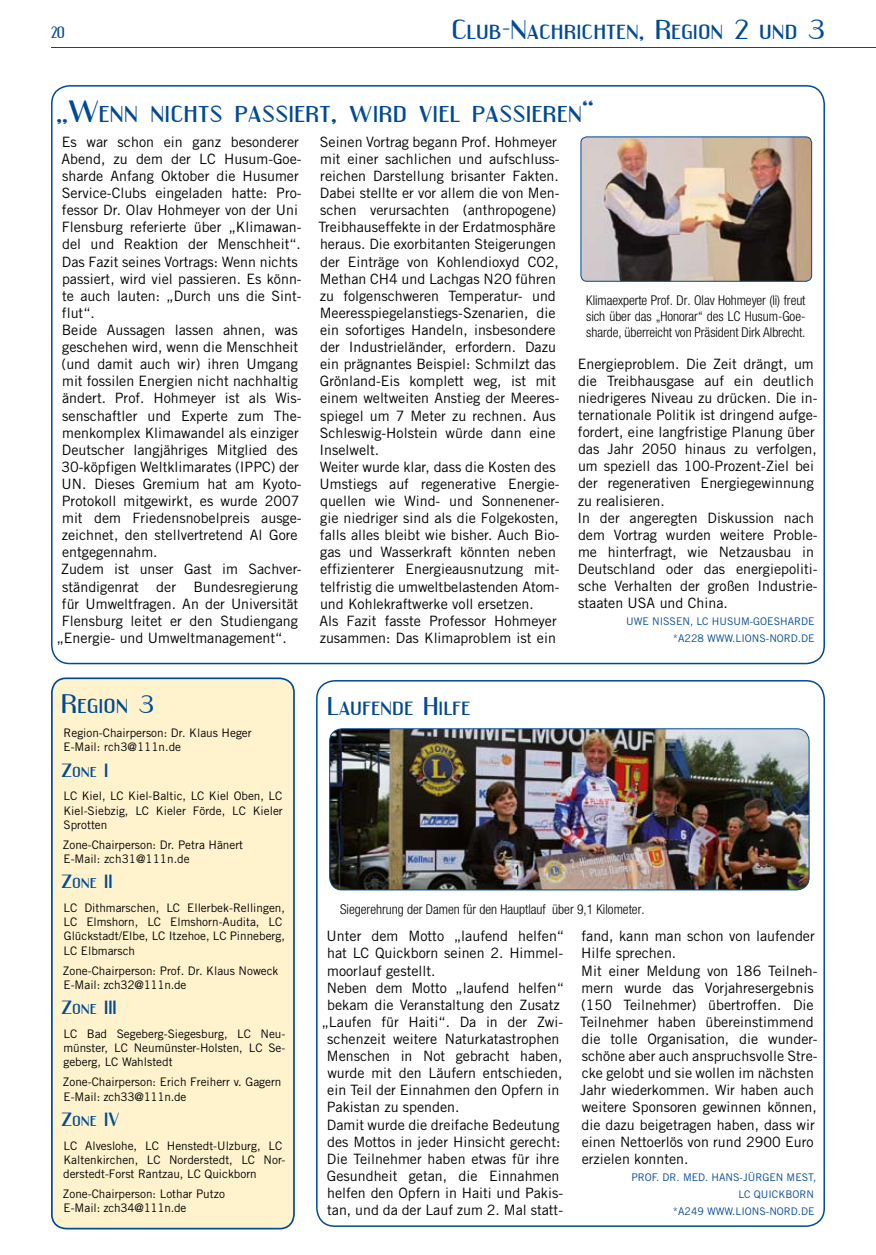
<style>
.page{position:relative;width:876px;height:1255px;background:#fff}
.page>*{position:absolute;margin:0;border:0;box-sizing:border-box;transform-origin:0 0}
.t1{font:27px "Engebrechtre Expanded";color:#004a93}
.t2{font:24px "Engebrechtre Expanded";color:#004a93}
.t3{font:23.55px "Engebrechtre Expanded";color:#004a93}
.t4{font:22.5px "Engebrechtre Expanded";color:#004a93}
.t5{font:16.8px "Engebrechtre Expanded";color:#004a93}
.t6{font:14.25px/17.1px "Trade Gothic";color:#000}
.t7{font:14.25px "Engebrechtre";color:#004a93}
.t8{font:300 condensed 13.5px/16.2px "Helvetica Neue";color:#000;text-align:justify}
.t9{font:11.85px/14.1px "Trade Gothic";color:#000}
.t10{font:10.5px "Trade Gothic";color:#004a93}
.s1{font-size:21.9px}
</style>
<div class="page">
<hr style="left:51px;top:47px;width:825px;height:1px;background:#004a93">
<div style="left:52px;top:678px;width:242px;height:550px;background:#fff3ce;border-radius:14px"></div>
<div style="left:51px;top:677px;width:244px;height:552px;border:2px solid #004a93;border-radius:14px"></div>
<div style="left:316px;top:680px;width:509px;height:546px;border:2px solid #004a93;border-radius:18px"></div>
<img style="left:330px;top:728px;width:479px;height:161px">
<div style="left:329px;top:728px;width:480px;height:162px;border:1px solid #004a93;border-radius:12px"></div>
<img style="left:581px;top:137px;width:231px;height:144px">
<div style="left:581px;top:137px;width:231px;height:144px;border:1px solid #004a93;border-radius:6px"></div>
<p class="t7" style="left:51px;top:24px;width:15px">20</p>
<h2 class="t2" style="left:452px;top:15px;width:375px">Club-Nachrichten, Region 2 und 3</h2>
<h1 class="t1" style="left:56px;top:96px;width:539px">„Wenn nichts passiert, wird viel passieren“</h1>
<p class="t6" style="left:62px;top:133px;width:239px">Es war schon ein ganz besonderer</p>
<p class="t6" style="left:61px;top:150px;width:242px">Abend, zu dem der LC Husum-Goe-</p>
<p class="t6" style="left:62px;top:167px;width:238px">sharde Anfang Oktober die Husumer</p>
<p class="t6" style="left:62px;top:184px;width:241px">Service-Clubs eingeladen hatte: Pro-</p>
<p class="t6" style="left:62px;top:201px;width:238px">fessor Dr. Olav Hohmeyer von der Uni</p>
<p class="t6" style="left:62px;top:218px;width:241px">Flensburg referierte über „Klimawan-</p>
<p class="t6" style="left:62px;top:235px;width:240px">del und Reaktion der Menschheit“.</p>
<p class="t6" style="left:62px;top:253px;width:237px">Das Fazit seines Vortrags: Wenn nichts</p>
<p class="t6" style="left:62px;top:270px;width:241px">passiert, wird viel passieren. Es könn-</p>
<p class="t6" style="left:62px;top:287px;width:241px">te auch lauten: „Durch uns die Sint-</p>
<p class="t6" style="left:62px;top:304px;width:34px">flut“.</p>
<p class="t6" style="left:62px;top:321px;width:237px">Beide Aussagen lassen ahnen, was</p>
<p class="t6" style="left:62px;top:338px;width:238px">geschehen wird, wenn die Menschheit</p>
<p class="t6" style="left:62px;top:355px;width:238px">(und damit auch wir) ihren Umgang</p>
<p class="t6" style="left:62px;top:372px;width:237px">mit fossilen Energien nicht nachhaltig</p>
<p class="t6" style="left:62px;top:389px;width:241px">ändert. Prof. Hohmeyer ist als Wis-</p>
<p class="t6" style="left:62px;top:406px;width:241px">senschaftler und Experte zum The-</p>
<p class="t6" style="left:62px;top:424px;width:238px">menkomplex Klimawandel als einziger</p>
<p class="t6" style="left:62px;top:441px;width:237px">Deutscher langjähriges Mitglied des</p>
<p class="t6" style="left:61px;top:458px;width:239px">30-köpfigen Weltklimarates (IPPC) der</p>
<p class="t6" style="left:62px;top:475px;width:242px">UN. Dieses Gremium hat am Kyoto-</p>
<p class="t6" style="left:62px;top:492px;width:239px">Protokoll mitgewirkt, es wurde 2007</p>
<p class="t6" style="left:62px;top:509px;width:241px">mit dem Friedensnobelpreis ausge-</p>
<p class="t6" style="left:62px;top:526px;width:237px">zeichnet, den stellvertretend Al Gore</p>
<p class="t6" style="left:62px;top:543px;width:97px">entgegennahm.</p>
<p class="t6" style="left:61px;top:560px;width:242px">Zudem ist unser Gast im Sachver-</p>
<p class="t6" style="left:62px;top:577px;width:237px">ständigenrat der Bundesregierung</p>
<p class="t6" style="left:62px;top:595px;width:238px">für Umweltfragen. An der Universität</p>
<p class="t6" style="left:62px;top:612px;width:238px">Flensburg leitet er den Studiengang</p>
<p class="t6" style="left:57px;top:629px;width:231px">„Energie- und Umweltmanagement“.</p>
<p class="t6" style="left:319px;top:133px;width:243px">Seinen Vortrag begann Prof. Hohmeyer mit einer sachlichen und aufschluss&shy;reichen Darstellung brisanter Fakten.<br>Dabei stellte er vor allem die von Men&shy;schen verursachten (anthropogene)<br>Treibhauseffekte in der Erdatmosphäre heraus. Die exorbitanten Steigerungen der Einträge von Kohlendioxyd CO2, Methan CH4 und Lachgas N2O führen zu folgenschweren Temperatur- und Meeresspiegelanstiegs-Szenarien, die ein sofortiges Handeln, insbesondere der Industrieländer, erfordern. Dazu ein prägnantes Beispiel: Schmilzt das Grönland-Eis komplett weg, ist mit einem weltweiten Anstieg der Meeres&shy;spiegel um 7 Meter zu rechnen. Aus Schleswig-Holstein würde dann eine Inselwelt.<br>Weiter wurde klar, dass die Kosten des Umstiegs auf regenerative Energie&shy;quellen wie Wind- und Sonnenener&shy;gie niedriger sind als die Folgekosten, falls alles bleibt wie bisher. Auch Bio&shy;gas und Wasserkraft könnten neben effizienterer Energieausnutzung mit&shy;telfristig die umweltbelastenden Atom&shy;und Kohlekraftwerke voll ersetzen.<br>Als Fazit fasste Professor Hohmeyer zusammen: Das Klimaproblem ist ein</p>
<p class="t8" style="left:586px;top:292px;width:221px">Klimaexperte Prof. Dr. Olav Hohmeyer (li) freut sich über das „Honorar“ des LC Husum-Goe&shy;sharde, überreicht von Präsident Dirk Albrecht.</p>
<p class="t6" style="left:577px;top:355px;width:242px">Energieproblem. Die Zeit drängt, um die Treibhausgase auf ein deutlich niedrigeres Niveau zu drücken. Die in&shy;ternationale Politik ist dringend aufge&shy;fordert, eine langfristige Planung über das Jahr 2050 hinaus zu verfolgen, um speziell das 100-Prozent-Ziel bei der regenerativen Energiegewinnung zu realisieren.<br>In der angeregten Diskussion nach dem Vortrag wurden weitere Proble&shy;me hinterfragt, wie Netzausbau in Deutschland oder das energiepoliti&shy;sche Verhalten der großen Industrie&shy;staaten USA und China.</p>
<p class="t10" style="left:626px;top:615px;width:41px">Uwe Nissen</p>
<p class="t10" style="left:690px;top:615px;width:38px">, LC Husum</p>
<p class="t10" style="left:750px;top:615px;width:19px">-Goesharde</p>
<p class="t10" style="left:673px;top:632px;width:44px">*A228 www</p>
<p class="t10" style="left:732px;top:632px;width:10px">.lions</p>
<p class="t10" style="left:766px;top:632px;width:12px">-nord</p>
<p class="t10" style="left:798px;top:632px;width:11px">.de</p>
<h3 class="t3" style="left:61px;top:690px;width:94px">Region <span class="s1">3</span></h3>
<p class="t9" style="left:64px;top:725px;width:190px">Region-Chairperson: Dr. Klaus Heger<br>E-Mail: rch3@111n.de</p>
<p class="t5" style="left:61px;top:760px;width:48px">Zone I</p>
<p class="t9" style="left:63px;top:789px;width:221px;text-align:justify">LC Kiel, LC Kiel-Baltic, LC Kiel Oben, LC Kiel-Siebzig, LC Kieler Förde, LC Kieler Sprotten</p>
<p class="t9" style="left:63px;top:837px;width:182px">Zone-Chairperson: Dr. Petra Hänert<br>E-Mail: zch31@111n.de</p>
<p class="t5" style="left:61px;top:872px;width:53px">Zone II</p>
<p class="t9" style="left:64px;top:900px;width:223px">LC Dithmarschen, LC Ellerbek-Rellingen, LC Elmshorn, LC Elmshorn-Audita, LC Glückstadt/Elbe, LC Itzehoe, LC Pinneberg, LC Elbmarsch</p>
<p class="t9" style="left:63px;top:963px;width:217px">Zone-Chairperson: Prof. Dr. Klaus Noweck<br>E-Mail: zch32@111n.de</p>
<p class="t5" style="left:61px;top:997px;width:57px">Zone III</p>
<p class="t9" style="left:63px;top:1026px;width:223px;text-align:justify">LC Bad Segeberg-Siegesburg, LC Neu&shy;münster, LC Neumünster-Holsten, LC Se&shy;geberg, LC Wahlstedt</p>
<p class="t9" style="left:63px;top:1074px;width:220px">Zone-Chairperson: Erich Freiherr v. Gagern<br>E-Mail: zch33@111n.de</p>
<p class="t5" style="left:61px;top:1109px;width:59px">Zone IV</p>
<p class="t9" style="left:63px;top:1138px;width:224px">LC Alveslohe, LC Henstedt-Ulzburg, LC<br>Kaltenkirchen, LC Norderstedt, LC Nor&shy;derstedt-Forst Rantzau, LC Quickborn</p>
<p class="t9" style="left:63px;top:1186px;width:163px">Zone-Chairperson: Lothar Putzo<br>E-Mail: zch34@111n.de</p>
<h3 class="t4" style="left:327px;top:692px;width:145px">Laufende Hilfe</h3>
<p class="t8" style="left:340px;top:900px;width:306px">Siegerehrung der Damen für den Hauptlauf über 9,1 Kilometer.</p>
<p class="t6" style="left:327px;top:927px;width:239px">Unter dem Motto „laufend helfen“</p>
<p class="t6" style="left:327px;top:944px;width:238px">hat LC Quickborn seinen 2. Himmel-</p>
<p class="t6" style="left:327px;top:961px;width:110px">moorlauf gestellt.</p>
<p class="t6" style="left:327px;top:978px;width:239px">Neben dem Motto „laufend helfen“</p>
<p class="t6" style="left:327px;top:995px;width:234px">bekam die Veranstaltung den Zusatz</p>
<p class="t6" style="left:322px;top:1013px;width:243px">„Laufen für Haiti“. Da in der Zwi-</p>
<p class="t6" style="left:327px;top:1030px;width:234px">schenzeit weitere Naturkatastrophen</p>
<p class="t6" style="left:327px;top:1047px;width:237px">Menschen in Not gebracht haben,</p>
<p class="t6" style="left:327px;top:1064px;width:237px">wurde mit den Läufern entschieden,</p>
<p class="t6" style="left:327px;top:1081px;width:234px">ein Teil der Einnahmen den Opfern in</p>
<p class="t6" style="left:327px;top:1098px;width:134px">Pakistan zu spenden.</p>
<p class="t6" style="left:327px;top:1115px;width:234px">Damit wurde die dreifache Bedeutung</p>
<p class="t6" style="left:327px;top:1132px;width:235px">des Mottos in jeder Hinsicht gerecht:</p>
<p class="t6" style="left:327px;top:1149px;width:234px">Die Teilnehmer haben etwas für ihre</p>
<p class="t6" style="left:327px;top:1166px;width:234px">Gesundheit getan, die Einnahmen</p>
<p class="t6" style="left:327px;top:1184px;width:238px">helfen den Opfern in Haiti und Pakis-</p>
<p class="t6" style="left:327px;top:1201px;width:237px">tan, und da der Lauf zum 2. Mal statt-</p>
<p class="t6" style="left:580px;top:927px;width:239px">fand, kann man schon von laufender Hilfe sprechen.<br>Mit einer Meldung von 186 Teilneh&shy;mern wurde das Vorjahresergebnis (150 Teilnehmer) übertroffen. Die Teilnehmer haben übereinstimmend die tolle Organisation, die wunder&shy;schöne aber auch anspruchsvolle Stre&shy;cke gelobt und sie wollen im nächsten Jahr wiederkommen. Wir haben auch weitere Sponsoren gewinnen können, die dazu beigetragen haben, dass wir einen Nettoerlös von rund 2900 Euro erzielen konnten.</p>
<p class="t10" style="left:631px;top:1170px;width:60px">Prof. Dr . med</p>
<p class="t10" style="left:705px;top:1170px;width:22px">. Hans</p>
<p class="t10" style="left:740px;top:1170px;width:24px">-Jürgen</p>
<p class="t10" style="left:787px;top:1170px;width:31px">Mest,</p>
<p class="t10" style="left:738px;top:1187px;width:30px">LC Quickborn</p>
<p class="t10" style="left:673px;top:1204px;width:44px">*A249 www</p>
<p class="t10" style="left:732px;top:1204px;width:10px">.lions</p>
<p class="t10" style="left:766px;top:1204px;width:12px">-nord</p>
<p class="t10" style="left:798px;top:1204px;width:11px">.de</p>
</div>
